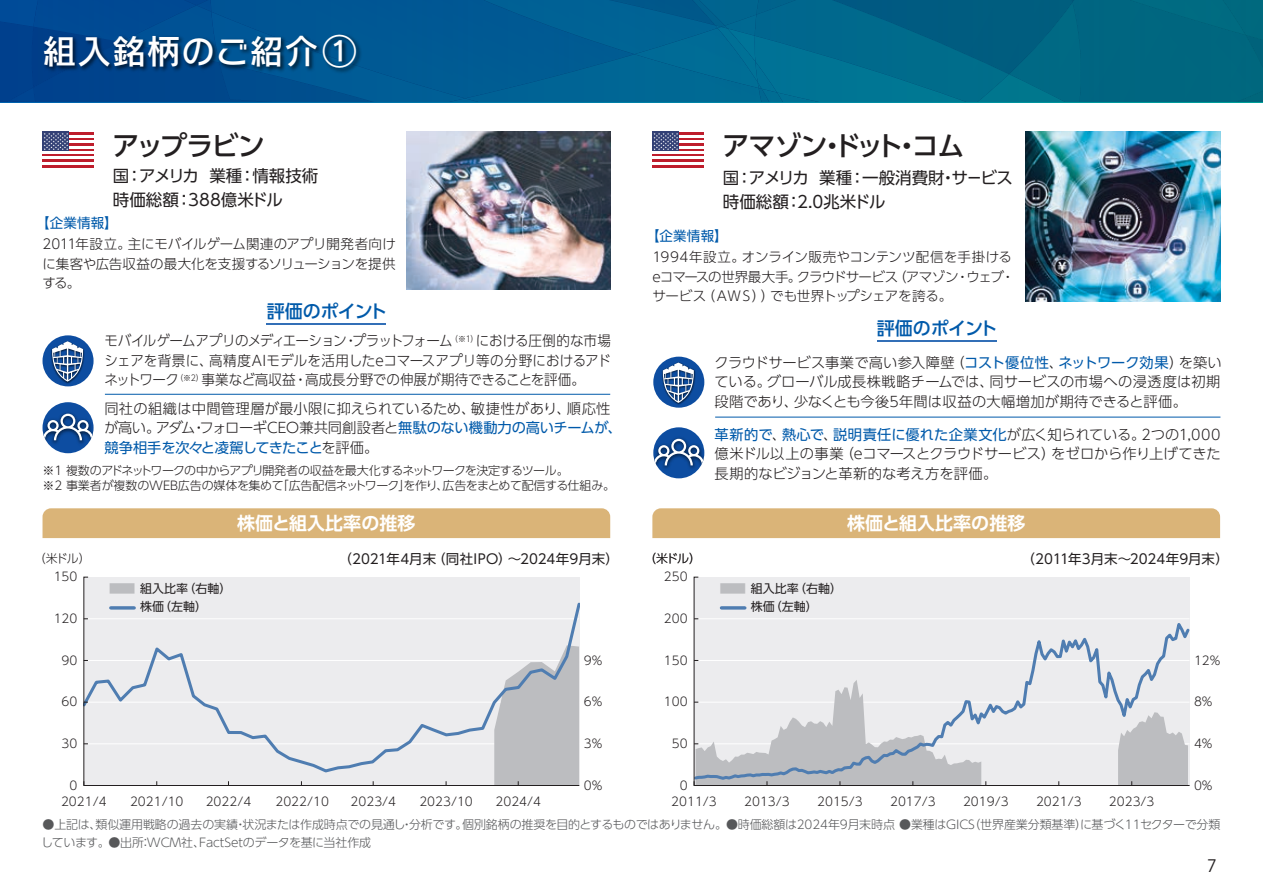
<style>
.page{position:relative;width:1263px;height:893px;background:#fff}
.page>*{position:absolute;margin:0;border:0;box-sizing:border-box;transform-origin:0 0}
.t1{font:34.05px "Rodin NTLG Pro DB";letter-spacing:.02em;color:#fff}
.t2{font:500 27px "UD Shin Go Pro";letter-spacing:-.045em;color:#231f20}
.t3{font:700 18px "UD Shin Go Pro De";color:#fff}
.t4{font:500 18px "UD Shin Go Pro";letter-spacing:-.025em;color:#015aaa}
.t5{font:16.95px "Koz Go Pro";color:#231f20}
.t6{font:16.5px/24px "UD Shin Go Pro";color:#231f20}
.t7{font:300 14.25px/19.5px "UD Shin Go Pro";letter-spacing:.005em;color:#231f20;text-align:justify}
.t8{font:300 14.25px/19.5px "UD Shin Go Pro";letter-spacing:.005em;color:#231f20;text-align:justify;scale:.95 1}
.t9{font:300 13.5px/21px "UD Shin Go Pro";letter-spacing:-.015em;color:#231f20}
.t10{font:300 13.5px/19.5px "UD Shin Go Pro";letter-spacing:-.045em;color:#231f20}
.t11{font:13.5px "UD Shin Go Pro";letter-spacing:-.005em;color:#231f20}
.t12{font:300 13.5px/21px "UD Shin Go Pro";letter-spacing:.015em;color:#231f20}
.t13{font:300 12px "UD Shin Go Pro";letter-spacing:-.01em;color:#231f20}
.t14{font:300 12px/18px "UD Shin Go Pro";letter-spacing:-.01em;color:#57585a}
.t15{font:300 12px/15px "UD Shin Go Pro";letter-spacing:-.04em;color:#231f20}
.t16{font:12px/18.8px "UD Shin Go Pro";color:#231f20}
.s1{font-weight:400;color:#015aaa}
.s2{color:#015aaa}
.s3{color:#bcbdc0}
</style>
<div class="page">
<img style="left:1025px;top:132px;width:195px;height:170px">
<svg style="left:0;top:0;width:1263px;height:102px;background:#005f8c"></svg>
<img style="left:40px;top:31px;width:325px;height:47px">
<hr style="left:877px;top:340px;width:119px;height:2px;background:#326fb7">
<div style="left:653px;top:427px;width:51px;height:51px;background:#0d4da1;border-radius:50%"></div>
<img style="left:656px;top:435px;width:46px;height:37px">
<svg style="left:653px;top:439px;width:51px;height:26px"></svg>
<div style="left:653px;top:357px;width:51px;height:51px;background:#0d4da1;border-radius:50%"></div>
<img style="left:660px;top:360px;width:36px;height:46px">
<svg style="left:663px;top:363px;width:31px;height:40px"></svg>
<hr style="left:715px;top:417px;width:505px;height:1px;background:#015aaa">
<div style="left:652px;top:508px;width:568px;height:30px;background:#dab478"></div>
<div style="left:652px;top:132px;width:51px;height:35px;background:#be1d2c"></div>
<hr style="left:652px;top:135px;width:51px;height:3px;background:#fff">
<hr style="left:652px;top:140px;width:51px;height:3px;background:#fff">
<hr style="left:652px;top:146px;width:51px;height:2px;background:#fff">
<hr style="left:652px;top:151px;width:51px;height:3px;background:#fff">
<hr style="left:652px;top:156px;width:51px;height:3px;background:#fff">
<hr style="left:652px;top:162px;width:51px;height:2px;background:#fff">
<div style="left:652px;top:132px;width:27px;height:19px;background:#324075"></div>
<svg style="left:653px;top:133px;width:25px;height:17px"></svg>
<img style="left:406px;top:132px;width:204px;height:157px">
<hr style="left:267px;top:323px;width:119px;height:2px;background:#326fb7">
<div style="left:43px;top:402px;width:51px;height:51px;background:#0d4da1;border-radius:50%"></div>
<img style="left:45px;top:410px;width:49px;height:37px">
<svg style="left:43px;top:414px;width:50px;height:26px"></svg>
<div style="left:43px;top:335px;width:51px;height:51px;background:#0d4da1;border-radius:50%"></div>
<img style="left:50px;top:339px;width:36px;height:46px">
<svg style="left:52px;top:341px;width:31px;height:41px"></svg>
<hr style="left:105px;top:394px;width:505px;height:1px;background:#015aaa">
<div style="left:43px;top:508px;width:567px;height:30px;background:#dab478"></div>
<div style="left:43px;top:132px;width:51px;height:35px;background:#be1d2c"></div>
<hr style="left:43px;top:135px;width:51px;height:3px;background:#fff">
<hr style="left:43px;top:140px;width:51px;height:3px;background:#fff">
<hr style="left:43px;top:146px;width:51px;height:2px;background:#fff">
<hr style="left:43px;top:151px;width:51px;height:3px;background:#fff">
<hr style="left:43px;top:156px;width:51px;height:3px;background:#fff">
<hr style="left:43px;top:162px;width:51px;height:2px;background:#fff">
<div style="left:43px;top:132px;width:26px;height:19px;background:#324075"></div>
<svg style="left:44px;top:133px;width:24px;height:17px"></svg>
<svg style="left:83px;top:577px;width:497px;height:209px;background:#e2e3e7"></svg>
<svg style="left:111px;top:606px;width:23px;height:4px"></svg>
<svg style="left:694px;top:577px;width:496px;height:209px;background:#dfe0e3"></svg>
<h1 class="t1" style="left:43px;top:28px;width:315px">組入銘柄のご紹介①</h1>
<h2 class="t2" style="left:113px;top:124px;width:154px">アップラビン</h2>
<p class="t6" style="left:113px;top:163px;width:207px">国：アメリカ 業種：情報技術時価総額：388億米ドル</p>
<p class="t9" style="left:43px;top:212px;width:355px;text-indent:-6px"><span class="s1">【企業情報</span><span class="s2">】<br></span>2011年設立。主にモバイルゲーム関連のアプリ開発者向け</p>
<p class="t9" style="left:43px;top:253px;width:355px;line-height:19.5px">に集客や広告収益の最大化を支援するソリューションを提供する。</p>
<p class="t4" style="left:267px;top:297px;width:122px">評価のポイント</p>
<p class="t8" style="left:104px;top:331px;width:535px">モバイルゲームアプリのメディエーション・プラットフォーム<sup>（※1）</sup>における圧倒的な市場シェアを背景に、高精度AIモデルを活用したeコマースアプリ等の分野におけるアドネットワーク<sup>（※2）</sup>事業など高収益・高成長分野での伸展が期待できることを評価。</p>
<p class="t7" style="left:104px;top:398px;width:519px;text-align:left">同社の組織は中間管理層が最小限に抑えられているため、敏捷性があり、順応性が高い。アダム・フォローギCEO兼共同創設者と<span class="s1">無駄のない機動力の高いチームが、競争相手を次々と凌駕してきたこと</span>を評価。</p>
<p class="t15" style="left:43px;top:463px;width:574px">※1 複数のアドネットワークの中からアプリ開発者の収益を最大化するネットワークを決定するツール。<br>※2 事業者が複数のWEB広告の媒体を集めて「広告配信ネットワーク」を作り、広告をまとめて配信する仕組み。</p>
<p class="t13" style="left:34px;top:548px;width:59px">（米ドル）</p>
<p class="t13" style="left:54px;top:567px;width:25px">150</p>
<p class="t13" style="left:54px;top:609px;width:25px">120</p>
<p class="t13" style="left:62px;top:650px;width:17px">90</p>
<p class="t13" style="left:62px;top:692px;width:17px">60</p>
<p class="t13" style="left:62px;top:734px;width:17px">30</p>
<p class="t13" style="left:70px;top:775px;width:9px">0</p>
<p class="t16" style="left:140px;top:578px;width:93px;text-indent:-32px"><span class="s3">■</span>組入比率（右軸）株価（左軸）</p>
<p class="t3" style="left:237px;top:508px;width:180px">株価と組入比率の推移</p>
<p class="t11" style="left:325px;top:547px;width:296px">　（2021年4月末（同社IPO）～2024年9月末）</p>
<p class="t13" style="left:584px;top:650px;width:20px">9%</p>
<p class="t13" style="left:584px;top:692px;width:20px">6%</p>
<p class="t13" style="left:584px;top:734px;width:20px">3%</p>
<p class="t13" style="left:584px;top:775px;width:21px">0％</p>
<p class="t13" style="left:61px;top:791px;width:47px">2021/4</p>
<p class="t13" style="left:130px;top:791px;width:55px">2021/10</p>
<p class="t13" style="left:206px;top:791px;width:47px">2022/4</p>
<p class="t13" style="left:275px;top:791px;width:55px">2022/10</p>
<p class="t13" style="left:351px;top:791px;width:47px">2023/4</p>
<p class="t13" style="left:419px;top:791px;width:55px">2023/10</p>
<p class="t13" style="left:495px;top:791px;width:47px">2024/4</p>
<h2 class="t2" style="left:722px;top:124px;width:244px">アマゾン・ドット・コム</h2>
<p class="t6" style="left:723px;top:165px;width:292px">国：アメリカ 業種：一般消費財・サービス時価総額：2.0兆米ドル</p>
<p class="t12" style="left:652px;top:225px;width:361px;text-indent:-6px"><span class="s1">【企業情報</span><span class="s2">】<br></span>1994年設立。オンライン販売やコンテンツ配信を手掛ける</p>
<p class="t10" style="left:652px;top:266px;width:364px">eコマースの世界最大手。クラウドサービス（アマゾン・ウェブ・サービス（ＡＷＳ））でも世界トップシェアを誇る。</p>
<p class="t13" style="left:644px;top:548px;width:59px">（米ドル）</p>
<p class="t13" style="left:664px;top:567px;width:25px">250</p>
<p class="t13" style="left:664px;top:609px;width:25px">200</p>
<p class="t13" style="left:664px;top:650px;width:25px">150</p>
<p class="t13" style="left:664px;top:692px;width:25px">100</p>
<p class="t13" style="left:672px;top:734px;width:17px">50</p>
<p class="t13" style="left:680px;top:775px;width:9px">0</p>
<p class="t4" style="left:877px;top:314px;width:122px">評価のポイント</p>
<p class="t7" style="left:715px;top:352px;width:509px">クラウドサービス事業で高い参入障壁（<span class="s1">コスト優位性</span>、<span class="s1">ネットワーク効果</span>）を築いている。グローバル成長株戦略チームでは、同サービスの市場への浸透度は初期段階であり、少なくとも今後5年間は収益の大幅増加が期待できると評価。</p>
<p class="t7" style="left:715px;top:424px;width:507px"><span class="s1">革新的で</span>、<span class="s1">熱心で</span>、<span class="s1">説明責任に優れた企業文化</span>が広く知られている。2つの1,000億米ドル以上の事業（eコマースとクラウドサービス）をゼロから作り上げてきた長期的なビジョンと革新的な考え方を評価。</p>
<p class="t3" style="left:847px;top:508px;width:180px">株価と組入比率の推移</p>
<p class="t11" style="left:1008px;top:547px;width:223px">　（2011年3月末～2024年9月末）</p>
<p class="t16" style="left:751px;top:578px;width:93px;text-indent:-32px"><span class="s3">■</span>組入比率（右軸）株価（左軸）</p>
<p class="t13" style="left:1194px;top:650px;width:28px">12%</p>
<p class="t13" style="left:1194px;top:692px;width:20px">8%</p>
<p class="t13" style="left:1194px;top:734px;width:20px">4%</p>
<p class="t13" style="left:1194px;top:775px;width:21px">0％</p>
<p class="t13" style="left:671px;top:791px;width:47px">2011/3</p>
<p class="t13" style="left:744px;top:791px;width:47px">2013/3</p>
<p class="t13" style="left:817px;top:791px;width:47px">2015/3</p>
<p class="t13" style="left:890px;top:791px;width:47px">2017/3</p>
<p class="t13" style="left:963px;top:791px;width:47px">2019/3</p>
<p class="t13" style="left:1036px;top:791px;width:47px">2021/3</p>
<p class="t13" style="left:1109px;top:791px;width:47px">2023/3</p>
<p class="t14" style="left:41px;top:815px;width:1181px">●上記は、類似運用戦略の過去の実績・状況または作成時点での見通し・分析です。個別銘柄の推奨を目的とするものではありません。●時価総額は2024年9月末時点 ●業種はGICS（世界産業分類基準）に基づく11セクターで分類しています。●出所：WCM社、FactSetのデータを基に当社作成</p>
<p class="t5" style="left:1207px;top:854px;width:11px">7</p>
</div>
